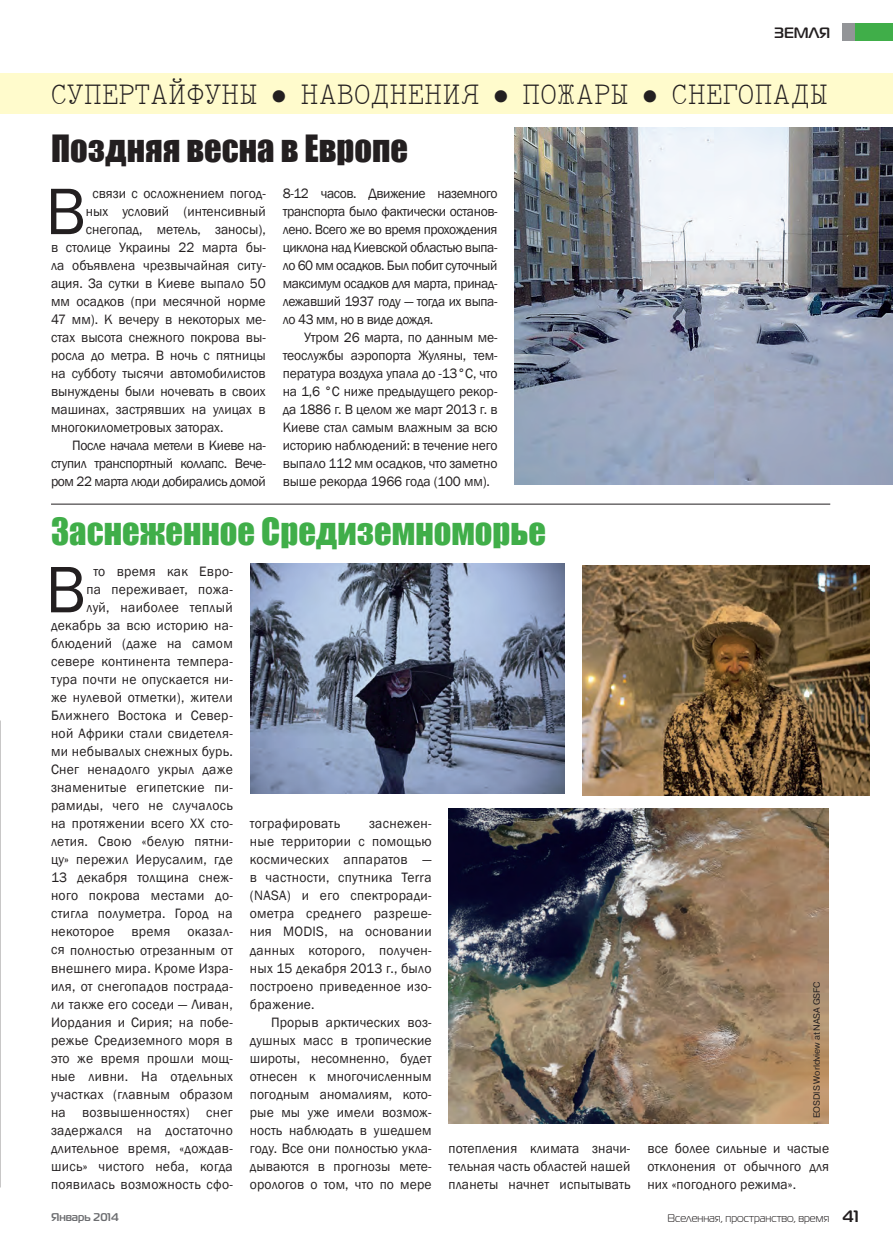
<style>
.page{position:relative;width:893px;height:1255px;background:#fff}
.page>*{position:absolute;margin:0;border:0;box-sizing:border-box;transform-origin:0 0}
.t1{font:67.95px "Franklin Gothic";color:#231f20}
.t2{font:34.5px "Impact";color:#40ae49}
.t3{font:34.5px "Impact";color:#231f20}
.t4{font:27px "Type Writer Cyr Normal";color:#231f20}
.t5{font:700 15px "Magistral C";color:#231f20}
.t6{font:13.95px/18px "Franklin Gothic";letter-spacing:.01em;color:#231f20;text-align:justify}
.t7{font:13.95px "Franklin Gothic";letter-spacing:-.03em;color:#231f20}
.t8{font:13.95px "Franklin Gothic";letter-spacing:-.01em;color:#231f20}
.t9{font:11.25px "Magistral C";color:#231f20}
.t10{font:700 11.25px "Magistral C";color:#6c6d70}
.t11{font:9px "Pragmatica C";letter-spacing:-.01em;color:#231f20}
.s1{font-weight:700;font-size:16.5px}
</style>
<div class="page">
<div style="left:855px;top:23px;width:38px;height:17px;background:#40ae49"></div>
<div style="left:842px;top:23px;width:13px;height:17px;background:#939598"></div>
<div style="left:0;top:73px;width:893px;height:41px;background:#fffbcc"></div>
<img style="left:0;top:720px;width:1px;height:376px">
<img style="left:514px;top:128px;width:379px;height:357px">
<hr style="left:51px;top:503px;width:779px;height:1px;background:#231f20">
<img style="left:582px;top:565px;width:288px;height:230px">
<img style="left:250px;top:563px;width:315px;height:230px">
<img style="left:449px;top:808px;width:379px;height:315px">
<p class="t5" style="left:774px;top:24px;width:58px">земля</p>
<p class="t4" style="left:51px;top:78px;width:779px">СУПЕРТАЙФУНЫ ● НАВОДНЕНИЯ ● ПОЖАРЫ ● СНЕГОПАДЫ</p>
<p class="t3" style="left:51px;top:121px;width:359px">Поздняя весна в Европе</p>
<p class="t1" style="left:45px;top:169px;width:42px">В</p>
<p class="t6" style="left:93px;top:185px;width:175px">связи с осложнением погод-</p>
<p class="t6" style="left:86px;top:203px;width:181px">ных условий (интенсивный</p>
<p class="t6" style="left:86px;top:221px;width:182px">снегопад, метель, заносы),</p>
<p class="t6" style="left:51px;top:239px;width:216px">в столице Украины 22 марта бы-</p>
<p class="t6" style="left:51px;top:257px;width:216px">ла объявлена чрезвычайная ситу-</p>
<p class="t6" style="left:51px;top:275px;width:216px">ация. За сутки в Киеве выпало 50</p>
<p class="t6" style="left:51px;top:293px;width:216px">мм осадков (при месячной норме</p>
<p class="t6" style="left:51px;top:311px;width:216px">47 мм). К вечеру в некоторых ме-</p>
<p class="t6" style="left:51px;top:329px;width:216px">стах высота снежного покрова вы-</p>
<p class="t6" style="left:51px;top:347px;width:216px">росла до метра. В ночь с пятницы</p>
<p class="t6" style="left:51px;top:365px;width:216px">на субботу тысячи автомобилистов</p>
<p class="t6" style="left:51px;top:383px;width:216px">вынуждены были ночевать в своих</p>
<p class="t6" style="left:51px;top:401px;width:216px">машинах, застрявших на улицах в</p>
<p class="t6" style="left:51px;top:419px;width:174px">многокилометровых заторах.</p>
<p class="t7" style="left:72px;top:437px;width:195px">После начала метели в Киеве на-</p>
<p class="t7" style="left:51px;top:455px;width:216px">ступил транспортный коллапс. Вече-</p>
<p class="t7" style="left:51px;top:473px;width:216px">ром 22 марта люди добирались домой</p>
<p class="t7" style="left:283px;top:185px;width:216px">8-12 часов. Движение наземного</p>
<p class="t7" style="left:283px;top:203px;width:216px">транспорта было фактически останов-</p>
<p class="t7" style="left:283px;top:221px;width:216px">лено. Всего же во время прохождения</p>
<p class="t7" style="left:283px;top:239px;width:216px">циклона над Киевской областью выпа-</p>
<p class="t7" style="left:283px;top:257px;width:216px">ло 60 мм осадков. Был побит суточный</p>
<p class="t7" style="left:283px;top:275px;width:216px">максимум осадков для марта, принад-</p>
<p class="t7" style="left:283px;top:293px;width:216px">лежавший 1937 году — тогда их выпа-</p>
<p class="t7" style="left:283px;top:311px;width:152px">ло 43 мм, но в виде дождя.</p>
<p class="t8" style="left:304px;top:329px;width:195px">Утром 26 марта, по данным ме-</p>
<p class="t8" style="left:283px;top:347px;width:216px">теослужбы аэропорта Жуляны, тем-</p>
<p class="t8" style="left:283px;top:365px;width:216px">пература воздуха упала до -13°C, что</p>
<p class="t8" style="left:283px;top:383px;width:216px">на 1,6 °C ниже предыдущего рекор-</p>
<p class="t8" style="left:283px;top:401px;width:216px">да 1886 г. В целом же март 2013 г. в</p>
<p class="t8" style="left:283px;top:419px;width:216px">Киеве стал самым влажным за всю</p>
<p class="t8" style="left:283px;top:437px;width:216px">историю наблюдений: в течение него</p>
<p class="t8" style="left:283px;top:455px;width:216px">выпало 112 мм осадков, что заметно</p>
<p class="t8" style="left:283px;top:473px;width:209px">выше рекорда 1966 года (100 мм).</p>
<p class="t2" style="left:51px;top:505px;width:497px">Заснеженное Средиземноморье</p>
<p class="t1" style="left:45px;top:547px;width:42px">В</p>
<p class="t6" style="left:51px;top:563px;width:183px;text-align:right">то время как Евро-<br>па переживает, пожа-<br>луй, наиболее теплый декабрь за всю историю на&shy;блюдений (даже на самом севере континента темпера&shy;тура почти не опускается ни&shy;же нулевой отметки), жители<br>Ближнего Востока и Север&shy;ной Африки стали свидетеля&shy;ми небывалых снежных бурь.<br>Снег ненадолго укрыл даже знаменитые египетские пи&shy;рамиды, чего не случалось на протяжении всего XX сто&shy;летия. Свою «белую пятни&shy;цу» пережил Иерусалим, где<br>13 декабря толщина снеж&shy;ного покрова местами до&shy;стигла полуметра. Город на некоторое время оказал&shy;ся полностью отрезанным от внешнего мира. Кроме Изра&shy;иля, от снегопадов пострада&shy;ли также его соседи — Ливан,<br>Иордания и Сирия; на побе&shy;режье Средиземного моря в это же время прошли мощ&shy;ные ливни. На отдельных участках (главным образом на возвышенностях) снег задержался на достаточно длительное время, «дождав&shy;шись» чистого неба, когда появилась возможность сфо-</p>
<p class="t6" style="left:250px;top:815px;width:92px">тографировать</p>
<p class="t6" style="left:369px;top:815px;width:64px">заснежен-</p>
<p class="t6" style="left:250px;top:833px;width:183px">ные территории с помощью</p>
<p class="t6" style="left:250px;top:851px;width:183px">космических аппаратов —</p>
<p class="t6" style="left:250px;top:869px;width:183px">в частности, спутника Terra</p>
<p class="t6" style="left:250px;top:887px;width:183px">(NASA) и его спектроради-</p>
<p class="t6" style="left:250px;top:905px;width:183px">ометра среднего разреше-</p>
<p class="t6" style="left:250px;top:923px;width:183px">ния MODIS, на основании</p>
<p class="t6" style="left:250px;top:941px;width:183px">данных которого, получен-</p>
<p class="t6" style="left:250px;top:959px;width:183px">ных 15 декабря 2013 г., было</p>
<p class="t6" style="left:250px;top:977px;width:183px">построено приведенное изо-</p>
<p class="t6" style="left:250px;top:995px;width:66px">бражение.</p>
<p class="t6" style="left:271px;top:1013px;width:162px">Прорыв арктических воз-</p>
<p class="t6" style="left:250px;top:1031px;width:183px">душных масс в тропические</p>
<p class="t6" style="left:250px;top:1049px;width:183px">широты, несомненно, будет</p>
<p class="t6" style="left:250px;top:1067px;width:183px">отнесен к многочисленным</p>
<p class="t6" style="left:250px;top:1085px;width:183px">погодным аномалиям, кото-</p>
<p class="t6" style="left:250px;top:1103px;width:183px">рые мы уже имели возмож-</p>
<p class="t6" style="left:250px;top:1121px;width:183px">ность наблюдать в ушедшем</p>
<p class="t6" style="left:250px;top:1139px;width:183px">году. Все они полностью укла-</p>
<p class="t6" style="left:250px;top:1157px;width:183px">дываются в прогнозы мете-</p>
<p class="t6" style="left:250px;top:1175px;width:183px">орологов о том, что по мере</p>
<p class="t11" style="left:812px;top:1117px;width:138px;rotate:-90deg">EOSDIS Worldview at NASA GSFC</p>
<p class="t6" style="left:449px;top:1139px;width:183px">потепления климата значи&shy;тельная часть областей нашей планеты начнет испытывать</p>
<p class="t6" style="left:647px;top:1139px;width:183px">все более сильные и частые отклонения от обычного для них «погодного режима».</p>
<p class="t10" style="left:51px;top:1210px;width:69px">Январь 2014</p>
<p class="t9" style="left:667px;top:1211px;width:193px">Вселенная, пространство, время <span class="s1">41</span></p>
</div>
